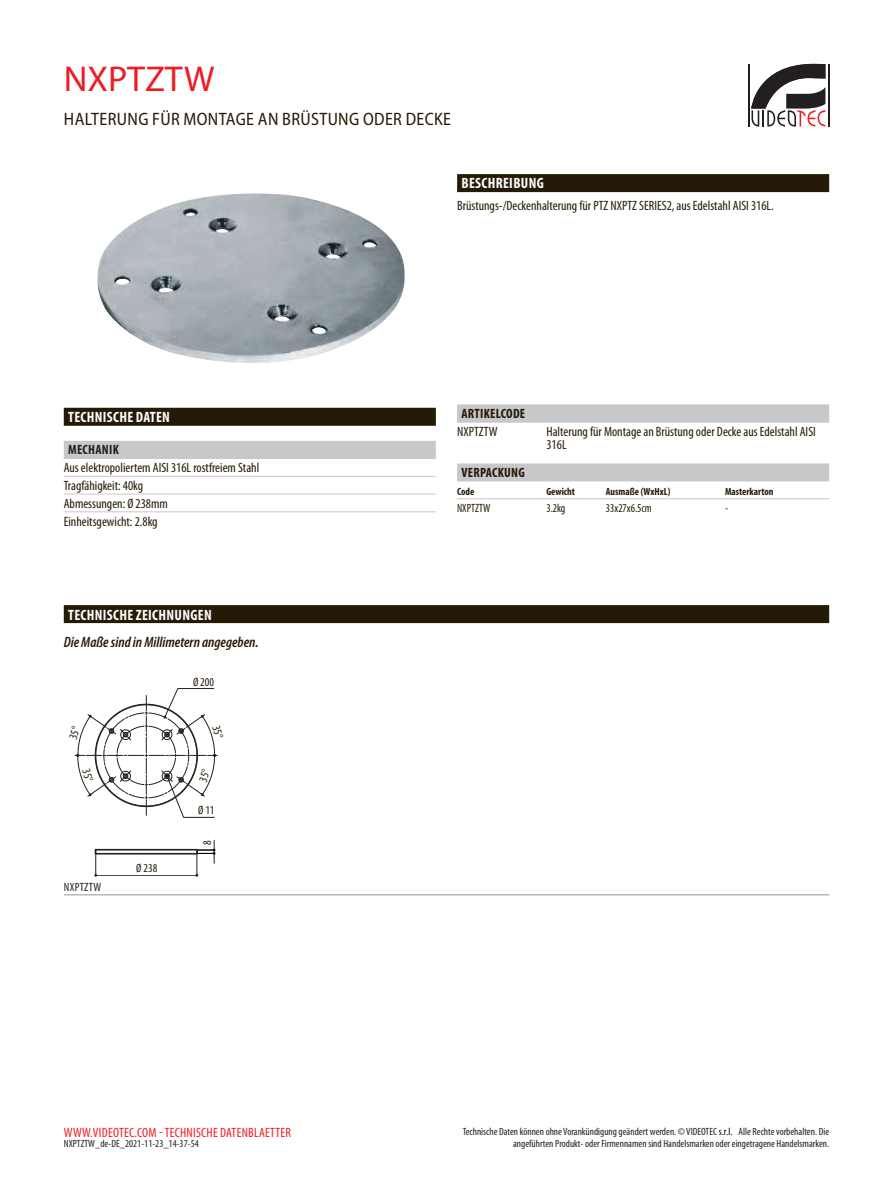
<style>
.page{position:relative;width:893px;height:1191px;background:#fff}
.page>*{position:absolute;margin:0;border:0;box-sizing:border-box;transform-origin:0 0}
.t1{font:36px "Myriad Pro";color:#ee1d23}
.t2{font:semi-condensed 18px "Myriad Pro";letter-spacing:.02em;color:#251a05}
.t3{font:700 condensed 15px "Myriad Pro";letter-spacing:.02em;color:#fcfcfc}
.t4{font:italic 600 condensed 15px "Myriad Pro";color:#251a05}
.t5{font:condensed 13.5px/17.7px "Myriad Pro";color:#251a05}
.t6{font:condensed 13.5px "Myriad Pro";letter-spacing:.02em;color:#ee1d23}
.t7{font:700 condensed 13.5px "Myriad Pro";letter-spacing:.02em;color:#251a05}
.t8{font:700 condensed 13.5px "Myriad Pro";letter-spacing:.02em;color:#231f20}
.t9{font:condensed 12px "Myriad Pro";color:#251a05;scale:.93 1}
.t10{font:condensed 12px "Myriad Pro";color:#251a05}
.t11{font:condensed 12px "Myriad Pro";letter-spacing:.02em;color:#231f20}
.t12{font:condensed 10.5px/12.6px "Myriad Pro";color:#231f20;text-align:right}
.t13{font:700 condensed 10.5px "Myriad Pro";color:#251a05}
.s1{color:#000}
</style>
<div class="page">
<hr style="left:748px;top:64px;width:2px;height:62px;background:#231f20">
<hr style="left:828px;top:64px;width:1px;height:62px;background:#231f20">
<svg style="left:751px;top:64px;width:74px;height:63px"></svg>
<img style="left:97px;top:193px;width:308px;height:170px">
<div style="left:457px;top:174px;width:372px;height:18px;background:#251a05"></div>
<div style="left:64px;top:408px;width:372px;height:18px;background:#251a05"></div>
<div style="left:64px;top:441px;width:372px;height:18px;background:#c7c8ca"></div>
<hr style="left:64px;top:476px;width:372px;height:1px;background:#c7c8ca">
<hr style="left:64px;top:494px;width:372px;height:1px;background:#c7c8ca">
<hr style="left:64px;top:511px;width:372px;height:1px;background:#c7c8ca">
<div style="left:457px;top:404px;width:372px;height:18px;background:#c7c8ca"></div>
<hr style="left:457px;top:422px;width:372px;height:1px;background:#c7c8ca">
<div style="left:457px;top:463px;width:372px;height:18px;background:#c7c8ca"></div>
<hr style="left:457px;top:498px;width:372px;height:1px;background:#c7c8ca">
<div style="left:64px;top:605px;width:765px;height:18px;background:#251a05"></div>
<svg style="left:94px;top:840px;width:122px;height:36px"></svg>
<hr style="left:64px;top:894px;width:765px;height:1px;background:#939598">
<svg style="left:74px;top:688px;width:144px;height:129px"></svg>
<h1 class="t1" style="left:64px;top:59px;width:152px">NXPTZTW</h1>
<h2 class="t2" style="left:64px;top:109px;width:389px">HALTERUNG FÜR MONTAGE AN BRÜSTUNG ODER DECKE</h2>
<p class="t3" style="left:68px;top:408px;width:103px">TECHNISCHE DATEN</p>
<p class="t8" style="left:68px;top:442px;width:52px">MECHANIK</p>
<p class="t5" style="left:64px;top:459px;width:197px">Aus elektropoliertem AISI 316L rostfreiem Stahl<br>Tragfähigkeit: 40kg<br>Abmessungen: Ø 238mm<br>Einheitsgewicht: 2.8kg</p>
<p class="t3" style="left:68px;top:606px;width:145px">TECHNISCHE ZEICHNUNGEN</p>
<p class="t4" style="left:64px;top:634px;width:196px">Die Maße sind in Millimetern angegeben.</p>
<p class="t10" style="left:193px;top:675px;width:23px">Ø 200</p>
<p class="t10" style="left:198px;top:804px;width:18px">Ø 11</p>
<p class="t11" style="left:64px;top:881px;width:39px">NXPTZTW</p>
<p class="t10" style="left:136px;top:862px;width:23px">Ø 238</p>
<p class="t10" style="left:201px;top:844px;width:6px;rotate:-90deg">8</p>
<p class="t3" style="left:461px;top:175px;width:84px">BESCHREIBUNG</p>
<p class="t5" style="left:457px;top:197px;width:318px">Brüstungs-/Deckenhalterung für PTZ NXPTZ SERIES2, aus Edelstahl AISI 316L.</p>
<p class="t7" style="left:461px;top:406px;width:65px">ARTIKELCODE</p>
<p class="t5" style="left:457px;top:422px;width:42px">NXPTZTW</p>
<p class="t5" style="left:546px;top:425px;width:271px;line-height:13.5px">Halterung für Montage an Brüstung oder Decke aus Edelstahl AISI<br>316L</p>
<p class="t7" style="left:461px;top:465px;width:65px">VERPACKUNG</p>
<p class="t13" style="left:457px;top:485px;width:19px">Code</p>
<p class="t13" style="left:546px;top:485px;width:30px">Gewicht</p>
<p class="t13" style="left:606px;top:485px;width:66px">Ausmaße (WxHxL)</p>
<p class="t13" style="left:725px;top:485px;width:50px">Masterkarton</p>
<p class="t9" style="left:457px;top:502px;width:37px">NXPTZTW</p>
<p class="t9" style="left:546px;top:502px;width:22px">3.2kg</p>
<p class="t9" style="left:606px;top:502px;width:51px">33x27x6.5cm</p>
<p class="t9" style="left:725px;top:502px;width:5px">-</p>
<p class="t6" style="left:64px;top:1125px;width:229px">WWW.VIDEOTEC.COM - TECHNISCHE DATENBLAETTER</p>
<p class="t12" style="left:463px;top:1125px;width:271px">Technische Daten können ohne Vorankündigung geändert werden. © VIDEOTEC <span class="s1">s.r.l.</span></p>
<p class="t12" style="left:513px;top:1125px;width:318px">Alle Rechte vorbehalten. Die<br>angeführten Produkt- oder Firmennamen sind Handelsmarken oder eingetragene Handelsmarken.</p>
<p class="t12" style="left:64px;top:1137px;width:136px">NXPTZTW_de-DE_2021-11-23_14-37-54</p>
</div>
